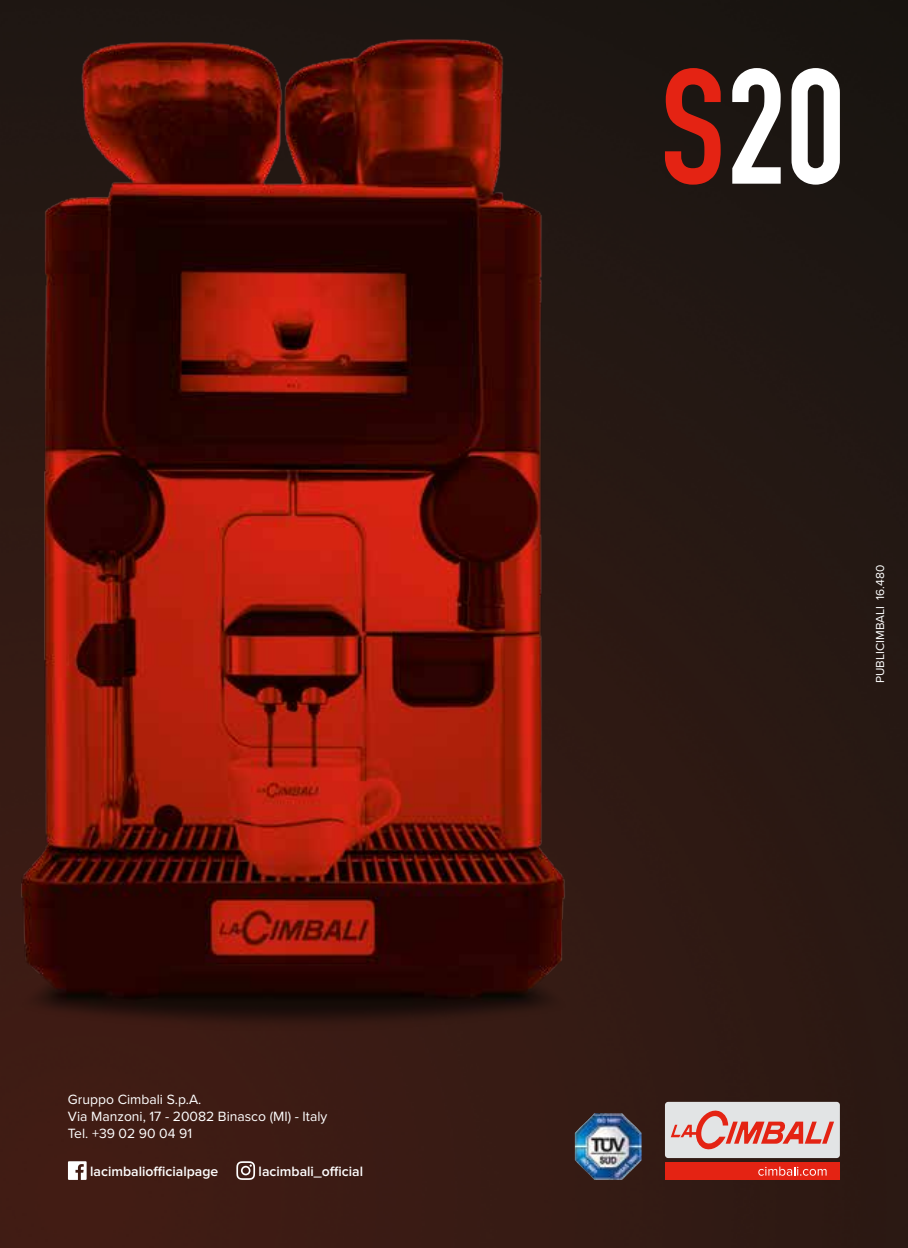
<style>
.page{position:relative;width:908px;height:1248px;background:#fff}
.page>*{position:absolute;margin:0;border:0;box-sizing:border-box;transform-origin:0 0}
.t1{font:14px/17px "Proxima Nova";color:#fff}
.t2{font:600 14px "Proxima Nova";color:#fff}
.t3{font:12px "Proxima Nova";color:#fff}
</style>
<div class="page">
<img style="left:0;top:0;width:907px;height:1247px">
<svg style="left:68px;top:1161px;width:19px;height:18px"></svg>
<svg style="left:236px;top:1161px;width:19px;height:18px"></svg>
<div style="left:664px;top:1101px;width:175px;height:56px;background:#e2e4e5;border-radius:3px"></div>
<svg style="left:670px;top:1110px;width:163px;height:40px"></svg>
<div style="left:664px;top:1162px;width:175px;height:17px;background:#e42313"></div>
<svg style="left:758px;top:1166px;width:68px;height:9px"></svg>
<img style="left:574px;top:1112px;width:67px;height:67px">
<svg style="left:664px;top:68px;width:56px;height:117px;background:#871c12"></svg>
<svg style="left:732px;top:68px;width:48px;height:116px"></svg>
<svg style="left:791px;top:68px;width:48px;height:117px"></svg>
<p class="t1" style="left:68px;top:1089px;width:261px">Gruppo Cimbali S.p.A.<br>Via Manzoni, 17 - 20082 Binasco (MI) - Italy<br>Tel. +39 02 90 04 91</p>
<p class="t2" style="left:90px;top:1162px;width:130px">lacimbaliofficialpage</p>
<p class="t2" style="left:258px;top:1162px;width:106px">lacimbali_official</p>
<p class="t3" style="left:870px;top:683px;width:120px;rotate:-90deg">PUBLICIMBALI 16.480</p>
</div>
